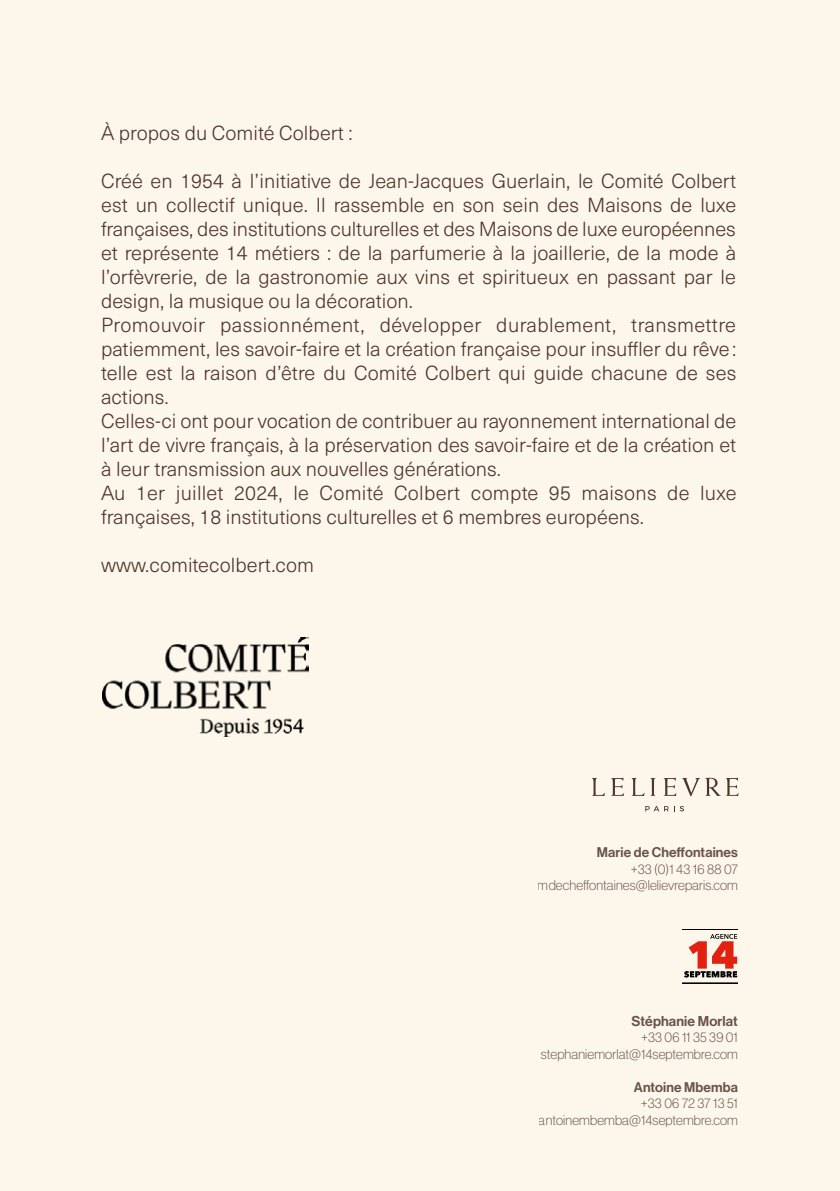
<style>
.page{position:relative;width:840px;height:1191px;background:#fff}
.page>*{position:absolute;margin:0;border:0;box-sizing:border-box;transform-origin:0 0}
.t1{font:300 20px/24px "Neue Haas Unica W1 G";color:#4e3529}
.t2{font:14px "N Haas Grotesk DS Pro 65 Md";letter-spacing:.01em;color:#4e3529}
.t3{font:13.8px/16.4px "N Haas Grotesk DS Pro 35 X Lt";letter-spacing:.01em;color:#4e3529;text-align:right}
.t4{font:13.8px "N Haas Grotesk DS Pro 65 Md";letter-spacing:.01em;color:#4e3529}
</style>
<div class="page">
<div style="left:0;top:0;width:839px;height:1191px;background:#fdf7eb"></div>
<svg style="left:645px;top:806px;width:38px;height:5px"></svg>
<svg style="left:592px;top:778px;width:12px;height:18px"></svg>
<svg style="left:611px;top:777px;width:12px;height:19px"></svg>
<svg style="left:631px;top:778px;width:13px;height:18px"></svg>
<svg style="left:650px;top:778px;width:5px;height:18px"></svg>
<svg style="left:663px;top:777px;width:36px;height:19px"></svg>
<svg style="left:705px;top:777px;width:33px;height:19px"></svg>
<svg style="left:684px;top:934px;width:52px;height:43px"></svg>
<hr style="left:682px;top:929px;width:55px;height:1px;background:#000">
<img style="left:102px;top:637px;width:206px;height:99px">
<p class="t1" style="left:101px;top:120px;width:253px">À propos du Comité Colbert :</p>
<p class="t1" style="left:101px;top:168px;width:636px">Créé en 1954 à l’initiative de Jean-Jacques Guerlain, le Comité Colbert est un collectif unique. Il rassemble en son sein des Maisons de luxe françaises, des institutions culturelles et des Maisons de luxe européennes et représente 14 métiers : de la parfumerie à la joaillerie, de la mode à l’orfèvrerie, de la gastronomie aux vins et spiritueux en passant par le design, la musique ou la décoration.<br>Promouvoir passionnément, développer durablement, transmettre patiemment, les savoir-faire et la création française pour insuffler du rêve: telle est la raison d’être du Comité Colbert qui guide chacune de ses actions.<br>Celles-ci ont pour vocation de contribuer au rayonnement international de l’art de vivre français, à la préservation des savoir-faire et de la création et à leur transmission aux nouvelles générations.<br>Au 1er juillet 2024, le Comité Colbert compte 95 maisons de luxe françaises, 18 institutions culturelles et 6 membres européens.</p>
<p class="t1" style="left:101px;top:552px;width:214px">www.comitecolbert.com</p>
<p class="t4" style="left:596px;top:844px;width:142px">Marie de Cheffontaines</p>
<p class="t3" style="left:537px;top:860px;width:201px">+33 (0)1 43 16 88 07 mdecheffontaines@lelievreparis.com</p>
<p class="t2" style="left:631px;top:1012px;width:108px">Stéphanie Morlat</p>
<p class="t3" style="left:540px;top:1029px;width:198px">+33 06 11 35 39 01 stephaniemorlat@14septembre.com</p>
<p class="t4" style="left:633px;top:1078px;width:105px">Antoine Mbemba</p>
<p class="t3" style="left:538px;top:1095px;width:200px">+33 06 72 37 13 51 antoinembemba@14septembre.com</p>
</div>
